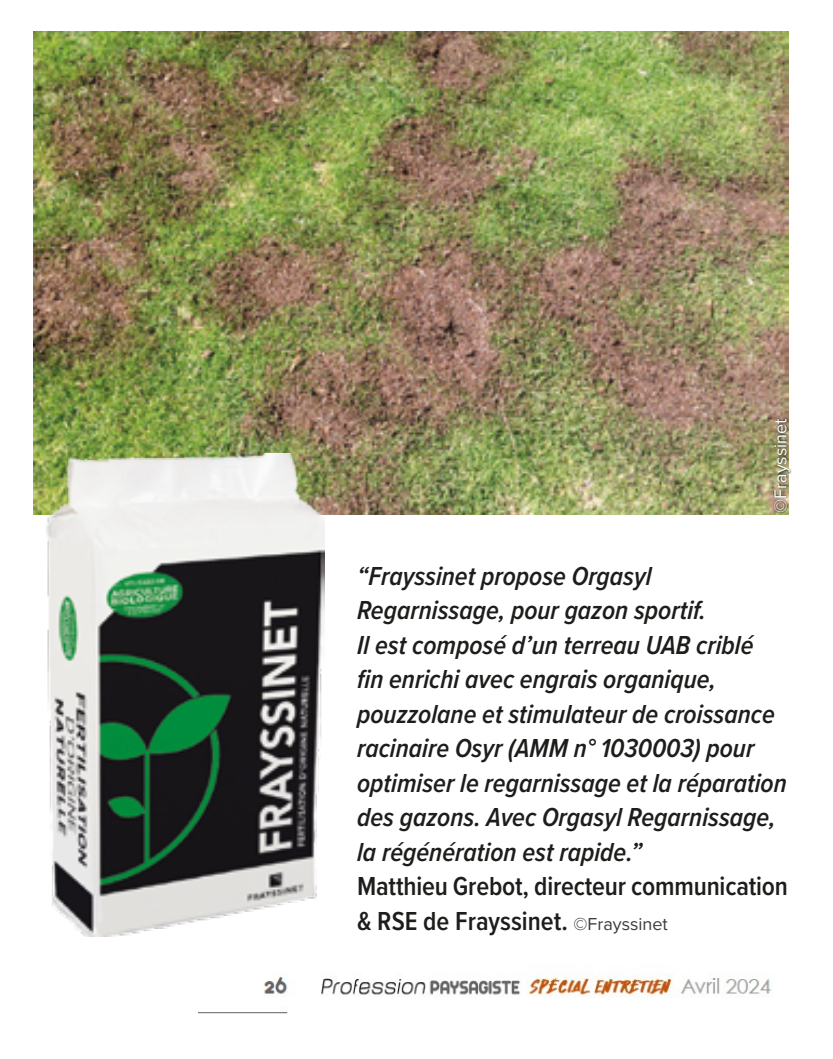
<style>
.page{position:relative;width:833px;height:1059px;background:#fff}
.page>*{position:absolute;margin:0;border:0;box-sizing:border-box;transform-origin:0 0}
.t1{font:italic 600 27px/34.5px "Proxima Nova Cond";color:#1d1d1b}
.t2{font:600 27px/34.5px "Proxima Nova Cond";letter-spacing:-.005em;color:#1d1d1b}
.t3{font:18px "Proxima Nova";color:#fff}
.s1{font-family:"Proxima Nova";font-weight:400;font-size:18px;color:#3c3c3b}
</style>
<div class="page">
<img style="left:33px;top:32px;width:755px;height:483px">
<img style="left:46px;top:453px;width:278px;height:483px">
<div style="left:773px;top:418px;width:18px;height:96px;background:#1d1d1b;opacity:.9"></div>
<img style="left:198px;top:969px;width:574px;height:45px">
<p class="t3" style="left:767px;top:512px;width:96px;rotate:-90deg">©Frayssinet</p>
<p class="t1" style="left:357px;top:557px;width:431px">“Frayssinet propose Orgasyl Regarnissage, pour gazon sportif.<br>Il est composé d’un terreau UAB criblé<br>fin enrichi avec engrais organique, pouzzolane et stimulateur de croissance racinaire Osyr (AMM n° 1030003) pour optimiser le regarnissage et la réparation des gazons. Avec Orgasyl Regarnissage, la régénération est rapide.”</p>
<p class="t2" style="left:357px;top:868px;width:432px">Matthieu Grebot, directeur communication &amp; RSE de Frayssinet. <span class="s1">©Frayssinet</span></p>
</div>
